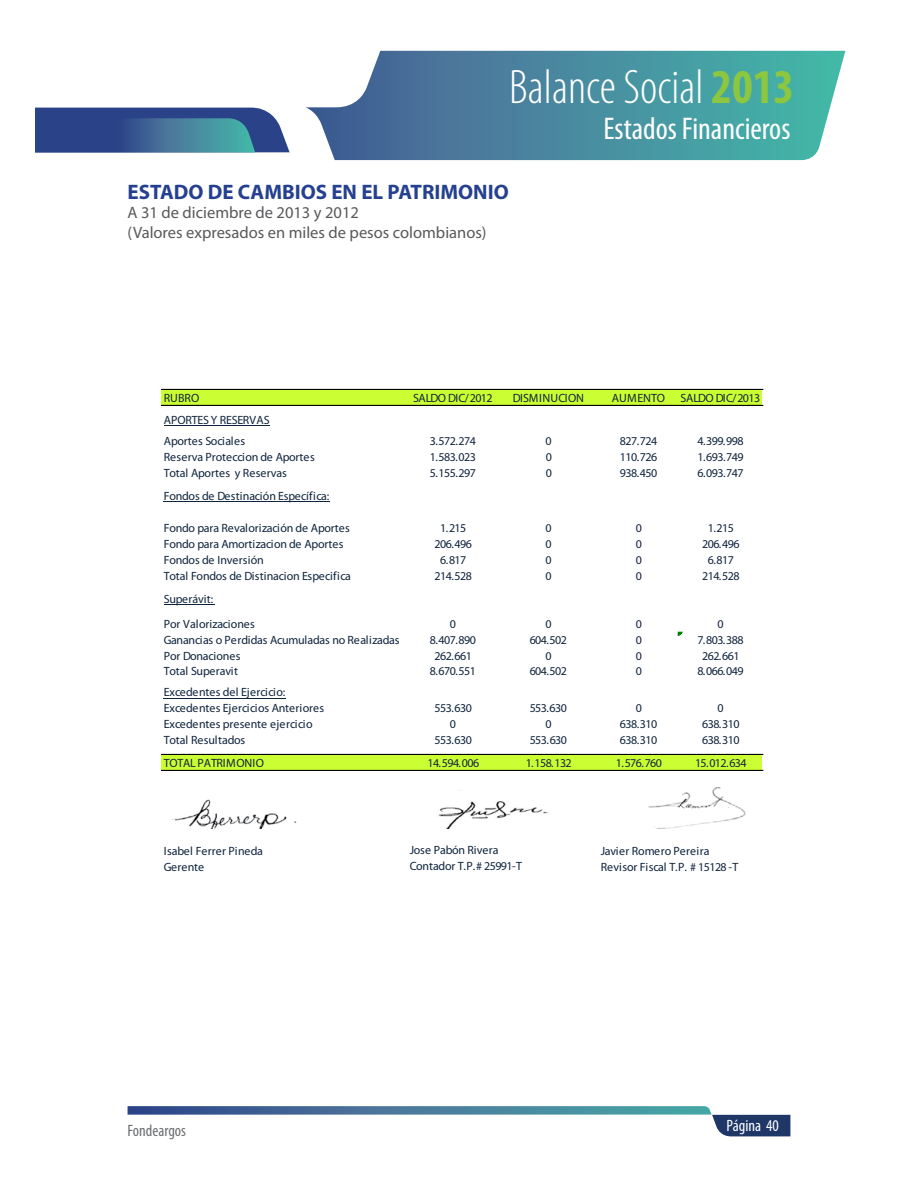
<style>
.page{position:relative;width:918px;height:1188px;background:#fff}
.page>*{position:absolute;margin:0;border:0;box-sizing:border-box;transform-origin:0 0}
.t1{font:300 condensed 48.75px "Myriad Pro";color:#fff}
.t2{font:condensed 31.5px "Myriad Pro";color:#fff}
.t3{font:700 21px "Myriad Pro";color:#25408f}
.t4{font:16.5px/19.8px "Myriad Pro";color:#58595b}
.t5{font:condensed 16.5px "Myriad Pro";color:#6d6e71}
.t6{font:condensed 16.5px "Myriad Pro";color:#fff}
.t7{font:12px/22.4px "Myriad Pro";letter-spacing:-.015em;color:#0f243e}
.t8{font:12px "Myriad Pro";letter-spacing:.005em;color:#0f243e}
.t9{font:12px "Myriad Pro";letter-spacing:-.045em;color:#0f243e}
.t10{font:12px "Myriad Pro";letter-spacing:.015em;color:#0f243e}
.s1{font-weight:700;color:#8dc63f}
</style>
<div class="page">
<svg style="left:403px;top:51px;width:442px;height:109px;background:#4d95a3"></svg>
<svg style="left:35px;top:50px;width:368px;height:111px"></svg>
<svg style="left:128px;top:1106px;width:662px;height:30px"></svg>
<svg style="left:161px;top:388px;width:603px;height:1px"></svg>
<div style="left:161px;top:389px;width:602px;height:17px;background:#cf3"></div>
<div style="left:762px;top:389px;width:22px;height:17px;background:#fff"></div>
<svg style="left:678px;top:632px;width:4px;height:4px"></svg>
<div style="left:161px;top:754px;width:602px;height:17px;background:#cf3"></div>
<div style="left:762px;top:754px;width:22px;height:17px;background:#fff"></div>
<hr style="left:164px;top:425px;width:105px;height:1px;background:#0f243e">
<hr style="left:164px;top:501px;width:166px;height:1px;background:#0f243e">
<hr style="left:164px;top:604px;width:50px;height:1px;background:#0f243e">
<hr style="left:164px;top:698px;width:122px;height:1px;background:#0f243e">
<hr style="left:161px;top:389px;width:602px;height:1px;background:#000">
<hr style="left:161px;top:405px;width:602px;height:1px;background:#000">
<hr style="left:161px;top:754px;width:602px;height:1px;background:#000">
<hr style="left:161px;top:770px;width:602px;height:1px;background:#000">
<img style="left:172px;top:799px;width:125px;height:29px">
<img style="left:438px;top:790px;width:111px;height:38px">
<img style="left:648px;top:787px;width:98px;height:41px">
<h1 class="t1" style="left:509px;top:60px;width:287px">Balance Social <span class="s1">2013</span></h1>
<h2 class="t2" style="left:603px;top:111px;width:189px">Estados Financieros</h2>
<h3 class="t3" style="left:128px;top:180px;width:383px">ESTADO DE CAMBIOS EN EL PATRIMONIO</h3>
<h3 class="t4" style="left:128px;top:203px;width:361px">A 31 de diciembre de 2013 y 2012<br>(Valores expresados en miles de pesos colombianos(</h3>
<p class="t7" style="left:164px;top:387px;width:107px">RUBRO<br>APORTES Y RESERVAS</p>
<p class="t9" style="left:413px;top:391px;width:81px">SALDO DIC/2012</p>
<p class="t10" style="left:513px;top:391px;width:72px">DISMINUCION</p>
<p class="t7" style="left:612px;top:387px;width:54px">AUMENTO</p>
<p class="t9" style="left:681px;top:391px;width:81px">SALDO DIC/2013</p>
<p class="t7" style="left:164px;top:430px;width:83px">Aportes Sociales</p>
<p class="t7" style="left:430px;top:430px;width:48px">3.572.274</p>
<p class="t7" style="left:546px;top:430px;width:8px">0</p>
<p class="t7" style="left:620px;top:430px;width:39px">827.724</p>
<p class="t7" style="left:697px;top:430px;width:48px">4.399.998</p>
<p class="t7" style="left:164px;top:446px;width:152px">Reserva Proteccion de Aportes</p>
<p class="t7" style="left:430px;top:446px;width:48px">1.583.023</p>
<p class="t7" style="left:546px;top:446px;width:8px">0</p>
<p class="t7" style="left:620px;top:446px;width:39px">110.726</p>
<p class="t7" style="left:697px;top:446px;width:48px">1.693.749</p>
<p class="t7" style="left:164px;top:462px;width:167px">Total Aportes y Reservas<br>Fondos de Destinación Específica:</p>
<p class="t7" style="left:430px;top:462px;width:48px">5.155.297</p>
<p class="t7" style="left:546px;top:462px;width:8px">0</p>
<p class="t7" style="left:620px;top:462px;width:39px">938.450</p>
<p class="t7" style="left:697px;top:462px;width:48px">6.093.747</p>
<p class="t7" style="left:164px;top:517px;width:188px">Fondo para Revalorización de Aportes</p>
<p class="t7" style="left:440px;top:517px;width:28px">1.215</p>
<p class="t7" style="left:546px;top:517px;width:8px">0</p>
<p class="t7" style="left:636px;top:517px;width:8px">0</p>
<p class="t7" style="left:708px;top:517px;width:28px">1.215</p>
<p class="t7" style="left:164px;top:533px;width:181px">Fondo para Amortizacion de Aportes</p>
<p class="t7" style="left:435px;top:533px;width:39px">206.496</p>
<p class="t7" style="left:546px;top:533px;width:8px">0</p>
<p class="t7" style="left:636px;top:533px;width:8px">0</p>
<p class="t7" style="left:702px;top:533px;width:39px">206.496</p>
<p class="t7" style="left:164px;top:549px;width:102px">Fondos de Inversión</p>
<p class="t7" style="left:440px;top:549px;width:28px">6.817</p>
<p class="t7" style="left:546px;top:549px;width:8px">0</p>
<p class="t7" style="left:636px;top:549px;width:8px">0</p>
<p class="t7" style="left:708px;top:549px;width:28px">6.817</p>
<p class="t7" style="left:164px;top:564px;width:189px;line-height:23.1px">Total Fondos de Distinacion Especifica<br>Superávit:</p>
<p class="t7" style="left:435px;top:565px;width:39px">214.528</p>
<p class="t7" style="left:546px;top:565px;width:8px">0</p>
<p class="t7" style="left:636px;top:565px;width:8px">0</p>
<p class="t7" style="left:702px;top:565px;width:39px">214.528</p>
<p class="t7" style="left:164px;top:613px;width:92px">Por Valorizaciones</p>
<p class="t7" style="left:450px;top:613px;width:8px">0</p>
<p class="t7" style="left:546px;top:613px;width:8px">0</p>
<p class="t7" style="left:636px;top:613px;width:8px">0</p>
<p class="t7" style="left:717px;top:613px;width:8px">0</p>
<p class="t7" style="left:164px;top:629px;width:237px">Ganancias o Perdidas Acumuladas no Realizadas</p>
<p class="t7" style="left:430px;top:629px;width:48px">8.407.890</p>
<p class="t7" style="left:530px;top:629px;width:39px">604.502</p>
<p class="t7" style="left:636px;top:629px;width:8px">0</p>
<p class="t7" style="left:697px;top:629px;width:48px">7.803.388</p>
<p class="t7" style="left:164px;top:645px;width:78px">Por Donaciones</p>
<p class="t7" style="left:435px;top:645px;width:39px">262.661</p>
<p class="t7" style="left:546px;top:645px;width:8px">0</p>
<p class="t7" style="left:636px;top:645px;width:8px">0</p>
<p class="t7" style="left:702px;top:645px;width:39px">262.661</p>
<p class="t7" style="left:164px;top:661px;width:123px;line-height:20.7px">Total Superavit<br>Excedentes del Ejercicio:</p>
<p class="t7" style="left:430px;top:661px;width:48px">8.670.551</p>
<p class="t7" style="left:530px;top:661px;width:39px">604.502</p>
<p class="t7" style="left:636px;top:661px;width:8px">0</p>
<p class="t7" style="left:697px;top:661px;width:48px">8.066.049</p>
<p class="t8" style="left:164px;top:702px;width:162px">Excedentes Ejercicios Anteriores</p>
<p class="t7" style="left:435px;top:697px;width:39px">553.630</p>
<p class="t7" style="left:530px;top:697px;width:39px">553.630</p>
<p class="t7" style="left:636px;top:697px;width:8px">0</p>
<p class="t7" style="left:717px;top:697px;width:8px">0</p>
<p class="t8" style="left:164px;top:718px;width:150px">Excedentes presente ejercicio</p>
<p class="t7" style="left:450px;top:713px;width:8px">0</p>
<p class="t7" style="left:546px;top:713px;width:8px">0</p>
<p class="t7" style="left:620px;top:713px;width:39px">638.310</p>
<p class="t7" style="left:702px;top:713px;width:39px">638.310</p>
<p class="t7" style="left:164px;top:729px;width:83px">Total Resultados</p>
<p class="t7" style="left:435px;top:729px;width:39px">553.630</p>
<p class="t7" style="left:530px;top:729px;width:39px">553.630</p>
<p class="t7" style="left:620px;top:729px;width:39px">638.310</p>
<p class="t7" style="left:702px;top:729px;width:39px">638.310</p>
<p class="t7" style="left:164px;top:752px;width:102px">TOTALPATRIMONIO</p>
<p class="t7" style="left:427px;top:752px;width:53px">14.594.006</p>
<p class="t7" style="left:526px;top:752px;width:48px">1.158.132</p>
<p class="t7" style="left:616px;top:752px;width:48px">1.576.760</p>
<p class="t7" style="left:695px;top:752px;width:53px">15.012.634</p>
<p class="t8" style="left:164px;top:845px;width:101px">Isabel Ferrer Pineda</p>
<p class="t8" style="left:164px;top:861px;width:42px">Gerente</p>
<p class="t7" style="left:410px;top:843px;width:114px;line-height:15.9px">Jose Pabón Rivera<br>Contador P.T .# 25991-T</p>
<p class="t8" style="left:601px;top:845px;width:110px">Javier Romero Pereira</p>
<p class="t7" style="left:601px;top:856px;width:139px">Revisor Fiscal #.P.T 1 5 1 2 8 T-</p>
<h3 class="t5" style="left:128px;top:1122px;width:60px">Fondeargos</h3>
<h3 class="t6" style="left:727px;top:1116px;width:54px">Página 40</h3>
</div>
